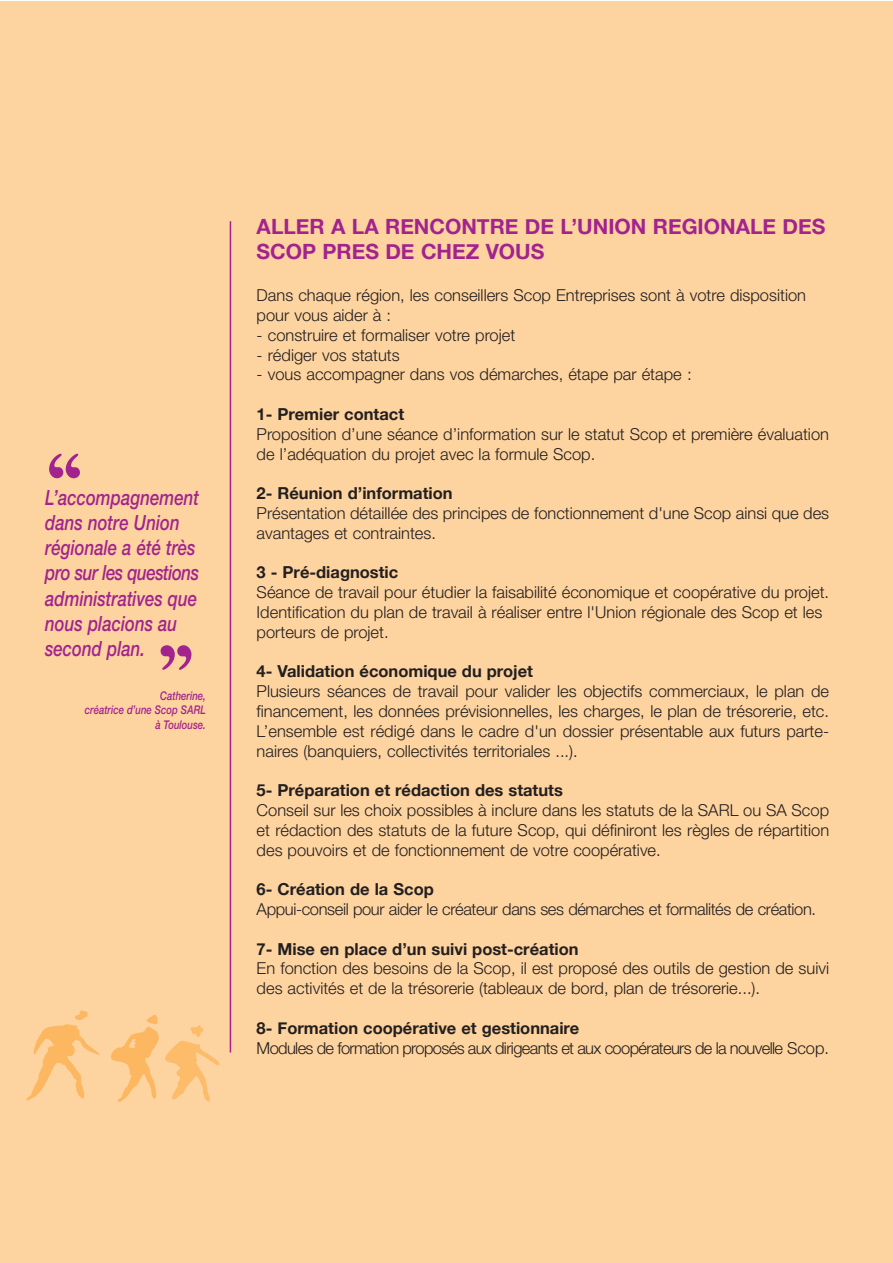
<style>
.page{position:relative;width:893px;height:1263px;background:#fff}
.page>*{position:absolute;margin:0;border:0;box-sizing:border-box;transform-origin:0 0}
.t1{font:700 90px "Garamond";color:#a2238e}
.t2{font:italic 500 21px/25.2px "Helvetica Neue";color:#a2238e;scale:.8 1}
.t3{font:700 21px/25.2px "Helvetica Neue";color:#a2238e}
.t4{font:300 16.5px/19.8px "Helvetica Neue";color:#231f20}
.t5{font:700 16.5px "Helvetica Neue";color:#231f20}
.t6{font:300 16.5px "Helvetica Neue";letter-spacing:-.04em;color:#231f20}
.t7{font:300 16.5px "Helvetica Neue";letter-spacing:-.02em;color:#231f20}
.t8{font:italic 500 12px/14.4px "Helvetica Neue";color:#a2238e;text-align:right;scale:.8 1}
</style>
<div class="page">
<div style="left:0;top:1px;width:893px;height:1262px;background:#fdd39f"></div>
<img style="left:26px;top:992px;width:206px;height:110px">
<hr style="left:230px;top:221px;width:1px;height:831px;background:#a2238e">
<h1 class="t1" style="left:45px;top:448px;width:41px">“</h1>
<p class="t2" style="left:45px;top:487px;width:194px">L’accompagnement dans notre Union régionale a été très pro sur les questions administratives que nous placions au second plan.</p>
<p class="t8" style="left:85px;top:690px;width:153px">Catherine,<br>créatrice d’une Scop SARL à Toulouse.</p>
<h1 class="t1" style="left:196px;top:676px;width:41px;rotate:-180deg">“</h1>
<p class="t3" style="left:257px;top:214px;width:570px">ALLER A LA RENCONTRE DE L’UNION REGIONALE DES<br>SCOP PRES DE CHEZ VOUS</p>
<p class="t4" style="left:257px;top:287px;width:551px">Dans chaque région, les conseillers Scop Entreprises sont à votre disposition pour vous aider à :</p>
<p class="t4" style="left:257px;top:326px;width:260px">- construire et formaliser votre projet</p>
<p class="t4" style="left:257px;top:346px;width:145px">- rédiger vos statuts</p>
<p class="t4" style="left:257px;top:366px;width:437px">- vous accompagner dans vos démarches, étape par étape :</p>
<p class="t5" style="left:257px;top:404px;width:149px">1- Premier contact</p>
<p class="t4" style="left:257px;top:425px;width:574px">Proposition d’une séance d’information sur le statut Scop et première évaluation de l’adéquation du projet avec la formule Scop.</p>
<p class="t5" style="left:257px;top:483px;width:198px">2- Réunion d’information</p>
<p class="t4" style="left:257px;top:505px;width:574px">Présentation détaillée des principes de fonctionnement d'une Scop ainsi que des avantages et contraintes.</p>
<p class="t5" style="left:257px;top:562px;width:143px">3 - Pré-diagnostic</p>
<p class="t4" style="left:257px;top:584px;width:574px">Séance de travail pour étudier la faisabilité économique et coopérative du projet.<br>Identification du plan de travail à réaliser entre l'Union régionale des Scop et les porteurs de projet.</p>
<p class="t5" style="left:257px;top:661px;width:278px">4- Validation économique du projet</p>
<p class="t4" style="left:257px;top:683px;width:574px;text-align:justify">Plusieurs séances de travail pour valider les objectifs commerciaux, le plan de financement, les données prévisionnelles, les charges, le plan de trésorerie, etc.<br>L’ensemble est rédigé dans le cadre d'un dossier présentable aux futurs parte&shy;naires (banquiers, collectivités territoriales ...).</p>
<p class="t5" style="left:257px;top:780px;width:308px">5- Préparation et rédaction des statuts</p>
<p class="t4" style="left:257px;top:802px;width:574px;text-align:justify">Conseil sur les choix possibles à inclure dans les statuts de la SARL ou SA Scop et rédaction des statuts de la future Scop, qui définiront les règles de répartition des pouvoirs et de fonctionnement de votre coopérative.</p>
<p class="t5" style="left:257px;top:879px;width:179px">6- Création de la Scop</p>
<p class="t7" style="left:257px;top:903px;width:561px">Appui-conseil pour aider le créateur dans ses démarches et formalités de création.</p>
<p class="t5" style="left:257px;top:938px;width:323px">7- Mise en place d’un suivi post-création</p>
<p class="t4" style="left:257px;top:960px;width:574px">En fonction des besoins de la Scop, il est proposé des outils de gestion de suivi des activités et de la trésorerie (tableaux de bord, plan de trésorerie...).</p>
<p class="t5" style="left:257px;top:1018px;width:324px">8- Formation coopérative et gestionnaire</p>
<p class="t6" style="left:257px;top:1042px;width:574px">Modules de formation proposés aux dirigeants et aux coopérateurs de la nouvelle Scop.</p>
</div>
